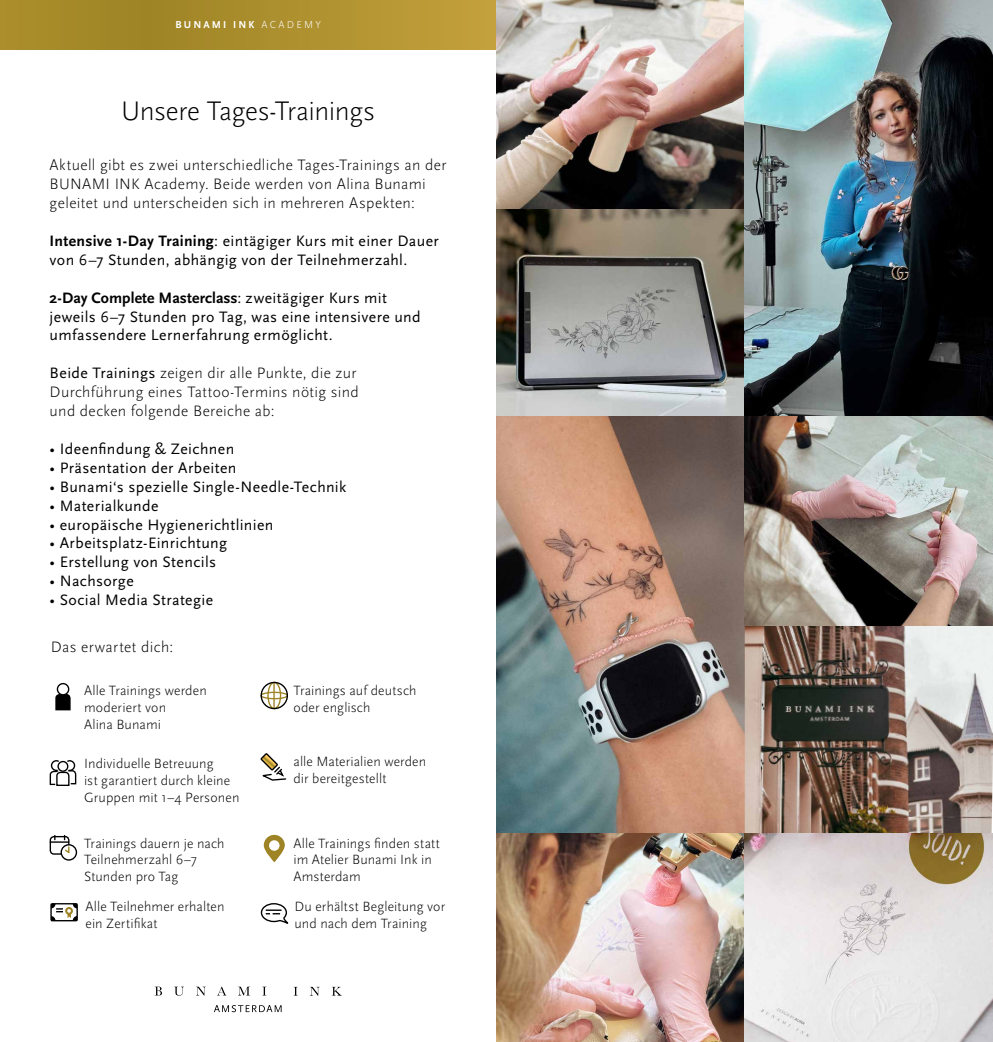
<style>
.page{position:relative;width:993px;height:1042px;background:#fff}
.page>*{position:absolute;margin:0;border:0;box-sizing:border-box;transform-origin:0 0}
.t1{font:300 28px "Scala Sans Pro";letter-spacing:-.015em;color:#000}
.t2{font:15.75px/18.9px "Scala Sans Pro";letter-spacing:.025em;color:#000}
.t3{font:300 15.75px/18.9px "Scala Sans Pro";letter-spacing:.025em;color:#000}
.t4{font:300 14px/16.8px "Scala Sans Pro";letter-spacing:.01em;color:#000}
.t5{font:700 10.5px "Scala Sans Pro";letter-spacing:.205em;color:#fff}
.s1{font-weight:300}
.s2{font-weight:700}
.s3{font-weight:400}
</style>
<div class="page">
<svg style="left:264px;top:835px;width:21px;height:27px"></svg>
<div style="left:269px;top:840px;width:10px;height:11px;background:#fff;border-radius:50%"></div>
<div style="left:260px;top:691px;width:28px;height:8px;border:1px solid #9e8425;border-radius:50%"></div>
<div style="left:267px;top:682px;width:14px;height:27px;border:1px solid #9e8425;border-radius:50%"></div>
<svg style="left:273px;top:684px;width:1px;height:23px"></svg>
<div style="left:260px;top:682px;width:28px;height:27px;border:1px solid #000;border-radius:50%"></div>
<svg style="left:61px;top:845px;width:15px;height:15px"></svg>
<div style="left:60px;top:844px;width:17px;height:16px;border:1px solid #000;border-radius:50%"></div>
<svg style="left:50px;top:835px;width:21px;height:19px"></svg>
<div style="left:50px;top:903px;width:28px;height:18px;border:1px solid #000"></div>
<svg style="left:51px;top:904px;width:26px;height:16px"></svg>
<div style="left:65px;top:907px;width:8px;height:8px;border:2px solid #9e8425;border-radius:50%"></div>
<svg style="left:260px;top:903px;width:29px;height:21px"></svg>
<div style="left:260px;top:753px;width:18px;height:17px;border:1px solid #000;border-radius:5px"></div>
<svg style="left:260px;top:754px;width:27px;height:27px"></svg>
<svg style="left:55px;top:693px;width:16px;height:18px"></svg>
<div style="left:57px;top:683px;width:12px;height:12px;border:1px solid #000;border-radius:50%"></div>
<div style="left:51px;top:760px;width:11px;height:11px;border:1px solid #000;border-radius:50%"></div>
<div style="left:64px;top:760px;width:11px;height:11px;border:1px solid #000;border-radius:50%"></div>
<div style="left:56px;top:760px;width:14px;height:13px;border:3px solid #fff;border-radius:50%"></div>
<svg style="left:58px;top:761px;width:10px;height:10px"></svg>
<div style="left:57px;top:761px;width:11px;height:11px;border:1px solid #000;border-radius:50%"></div>
<svg style="left:49px;top:769px;width:28px;height:17px"></svg>
<svg style="left:154px;top:986px;width:188px;height:10px"></svg>
<svg style="left:214px;top:1005px;width:67px;height:7px"></svg>
<svg style="left:0;top:0;width:496px;height:50px;background:#ad8f2e"></svg>
<img style="left:496px;top:0;width:496px;height:1042px">
<p class="t5" style="left:175px;top:19px;width:147px">BUNAMI INK <span class="s1">ACADEMY</span></p>
<h1 class="t1" style="left:121px;top:95px;width:255px">Unsere Tages-Trainings</h1>
<p class="t3" style="left:50px;top:156px;width:398px">Aktuell gibt es zwei unterschiedliche Tages-Trainings an der<br>BUNAMI INK Academy. Beide werden von Alina Bunami geleitet und unterscheiden sich in mehreren Aspekten:</p>
<p class="t2" style="left:50px;top:231px;width:390px"><span class="s2">Intensive 1-Day Training</span>: eintägiger Kurs mit einer Dauer von 6–7 Stunden, abhängig von der Teilnehmerzahl.</p>
<p class="t2" style="left:50px;top:288px;width:372px"><span class="s2">2-Day Complete Masterclass</span>: zweitägiger Kurs mit jeweils 6–7 Stunden pro Tag, was eine intensivere und umfassendere Lernerfahrung ermöglicht.</p>
<p class="t3" style="left:50px;top:364px;width:310px"><span class="s3">Beide Trainings</span> zeigen dir alle Punkte, die zur<br>Durchführung eines Tattoo-Termins nötig sind und decken folgende Bereiche ab:</p>
<p class="t2" style="left:50px;top:439px;width:186px">• Ideenfindung &amp; Zeichnen</p>
<p class="t2" style="left:50px;top:458px;width:188px">• Präsentation der Arbeiten</p>
<p class="t2" style="left:50px;top:477px;width:298px">• Bunami‘s spezielle Single-Needle-Technik</p>
<p class="t2" style="left:50px;top:496px;width:110px">• Materialkunde</p>
<p class="t2" style="left:50px;top:515px;width:225px">• europäische Hygienerichtlinien</p>
<p class="t2" style="left:50px;top:534px;width:179px">• Arbeitsplatz-Einrichtung</p>
<p class="t2" style="left:50px;top:553px;width:168px">• Erstellung von Stencils</p>
<p class="t2" style="left:50px;top:571px;width:86px">• Nachsorge</p>
<p class="t2" style="left:50px;top:590px;width:165px">• Social Media Strategie</p>
<p class="t3" style="left:51px;top:637px;width:124px">Das erwartet dich:</p>
<p class="t4" style="left:84px;top:682px;width:124px">Alle Trainings werden moderiert von<br>Alina Bunami</p>
<p class="t4" style="left:84px;top:755px;width:157px">Individuelle Betreuung<br>ist garantiert durch kleine<br>Gruppen mit 1–4 Personen</p>
<p class="t4" style="left:84px;top:835px;width:142px">Trainings dauern je nach<br>Teilnehmerzahl 6–7<br>Stunden pro Tag</p>
<p class="t4" style="left:293px;top:682px;width:124px">Trainings auf deutsch oder englisch</p>
<p class="t4" style="left:293px;top:753px;width:134px">alle Materialien werden dir bereitgestellt</p>
<p class="t4" style="left:293px;top:835px;width:148px">Alle Trainings finden statt im Atelier Bunami Ink in<br>Amsterdam</p>
<p class="t4" style="left:85px;top:898px;width:140px">Alle Teilnehmer erhalten ein Zertifikat</p>
<p class="t4" style="left:294px;top:898px;width:152px">Du erhältst Begleitung vor und nach dem Training</p>
</div>
